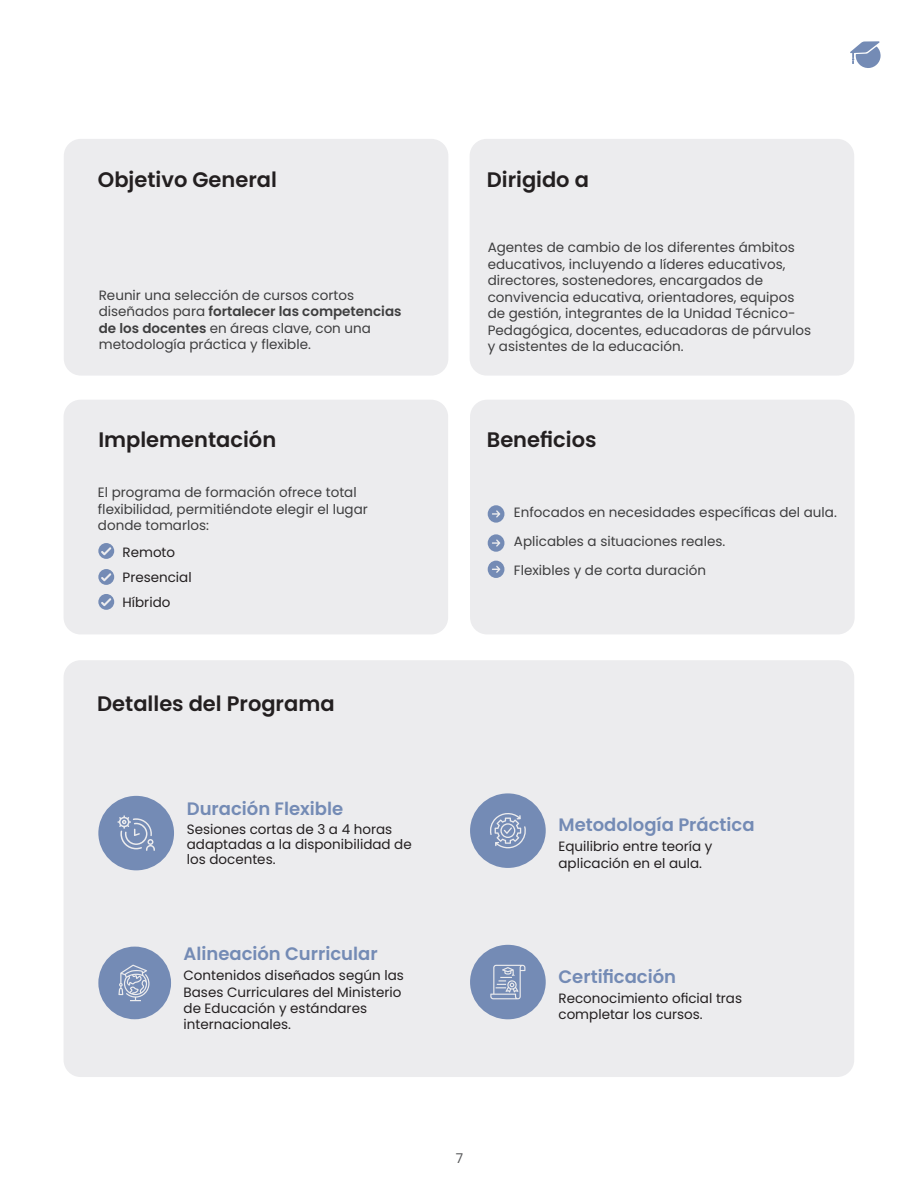
<style>
.page{position:relative;width:918px;height:1188px;background:#fff}
.page>*{position:absolute;margin:0;border:0;box-sizing:border-box;transform-origin:0 0}
.SUBTIT_nombres_cursos{font:600 21px "Poppins";color:#231f20}
.SUBTIT{font:600 18px "Poppins";color:#748bb5}
.texto_cuerpo_gnral{font:13.5px/16.5px "Poppins";color:#3e3e3f}
.TEXTO_PUNTEO{font:13.5px/16.2px "Poppins";color:#231f20}
.t1{font:13.5px "Poppins";color:#57585a}
.s1{font-weight:600}
</style>
<div class="page">
<svg style="left:850px;top:41px;width:31px;height:27px"></svg>
<div style="left:64px;top:139px;width:384px;height:237px;background:#ececee;border-radius:17px"></div>
<div style="left:470px;top:139px;width:384px;height:237px;background:#ececee;border-radius:17px"></div>
<div style="left:64px;top:660px;width:790px;height:417px;background:#ececee;border-radius:17px"></div>
<div style="left:64px;top:400px;width:384px;height:234px;background:#ececee;border-radius:17px"></div>
<div style="left:470px;top:400px;width:385px;height:234px;background:#ececee;border-radius:17px"></div>
<svg style="left:98px;top:543px;width:16px;height:16px"></svg>
<svg style="left:98px;top:569px;width:16px;height:16px"></svg>
<svg style="left:98px;top:594px;width:16px;height:16px"></svg>
<svg style="left:488px;top:505px;width:16px;height:18px"></svg>
<svg style="left:488px;top:534px;width:16px;height:18px"></svg>
<svg style="left:488px;top:561px;width:16px;height:17px"></svg>
<svg style="left:98px;top:947px;width:73px;height:72px"></svg>
<svg style="left:98px;top:796px;width:76px;height:74px"></svg>
<svg style="left:470px;top:793px;width:76px;height:75px"></svg>
<svg style="left:470px;top:945px;width:76px;height:74px"></svg>
<p class="SUBTIT_nombres_cursos" style="left:98px;top:168px;width:180px">Objetivo General</p>
<p class="SUBTIT_nombres_cursos" style="left:487px;top:168px;width:104px">Dirigido a</p>
<p class="texto_cuerpo_gnral" style="left:99px;top:287px;width:304px">Reunir una selección de cursos cortos diseñados para <span class="s1">fortalecer las competencias de los docentes</span> en áreas clave, con una metodología práctica y flexible.</p>
<p class="SUBTIT_nombres_cursos" style="left:98px;top:428px;width:179px">Implementación</p>
<p class="texto_cuerpo_gnral" style="left:98px;top:484px;width:272px">El programa de formación ofrece total flexibilidad, permitiéndote elegir el lugar donde tomarlos:</p>
<p class="TEXTO_PUNTEO" style="left:123px;top:544px;width:54px">Remoto</p>
<p class="TEXTO_PUNTEO" style="left:123px;top:569px;width:71px">Presencial</p>
<p class="TEXTO_PUNTEO" style="left:123px;top:594px;width:49px">Híbrido</p>
<p class="SUBTIT_nombres_cursos" style="left:97px;top:691px;width:239px">Detalles del Programa</p>
<p class="texto_cuerpo_gnral" style="left:488px;top:239px;width:325px">Agentes de cambio de los diferentes ámbitos educativos, incluyendo a líderes educativos, directores, sostenedores, encargados de convivencia educativa, orientadores, equipos de gestión, integrantes de la Unidad Técnico-Pedagógica, docentes, educadoras de párvulos y asistentes de la educación.</p>
<p class="SUBTIT_nombres_cursos" style="left:487px;top:428px;width:111px">Beneficios</p>
<p class="texto_cuerpo_gnral" style="left:514px;top:504px;width:324px">Enfocados en necesidades específicas del aula.</p>
<p class="texto_cuerpo_gnral" style="left:514px;top:533px;width:213px">Aplicables a situaciones reales.</p>
<p class="texto_cuerpo_gnral" style="left:514px;top:562px;width:194px">Flexibles y de corta duración</p>
<p class="SUBTIT" style="left:187px;top:798px;width:158px">Duración Flexible</p>
<p class="TEXTO_PUNTEO" style="left:187px;top:822px;width:227px;line-height:15px">Sesiones cortas de 3 a 4 horas adaptadas a la disponibilidad de los docentes.</p>
<p class="SUBTIT" style="left:558px;top:814px;width:198px">Metodología Práctica</p>
<p class="TEXTO_PUNTEO" style="left:558px;top:839px;width:155px">Equilibrio entre teoría y aplicación en el aula.</p>
<p class="SUBTIT" style="left:184px;top:943px;width:196px">Alineación Curricular</p>
<p class="TEXTO_PUNTEO" style="left:184px;top:968px;width:222px">Contenidos diseñados según las<br>Bases Curriculares del Ministerio de Educación y estándares internacionales.</p>
<p class="t1" style="left:456px;top:1151px;width:9px">7</p>
<p class="SUBTIT" style="left:558px;top:966px;width:119px">Certificación</p>
<p class="TEXTO_PUNTEO" style="left:558px;top:990px;width:185px">Reconocimiento oficial tras completar los cursos.</p>
</div>
